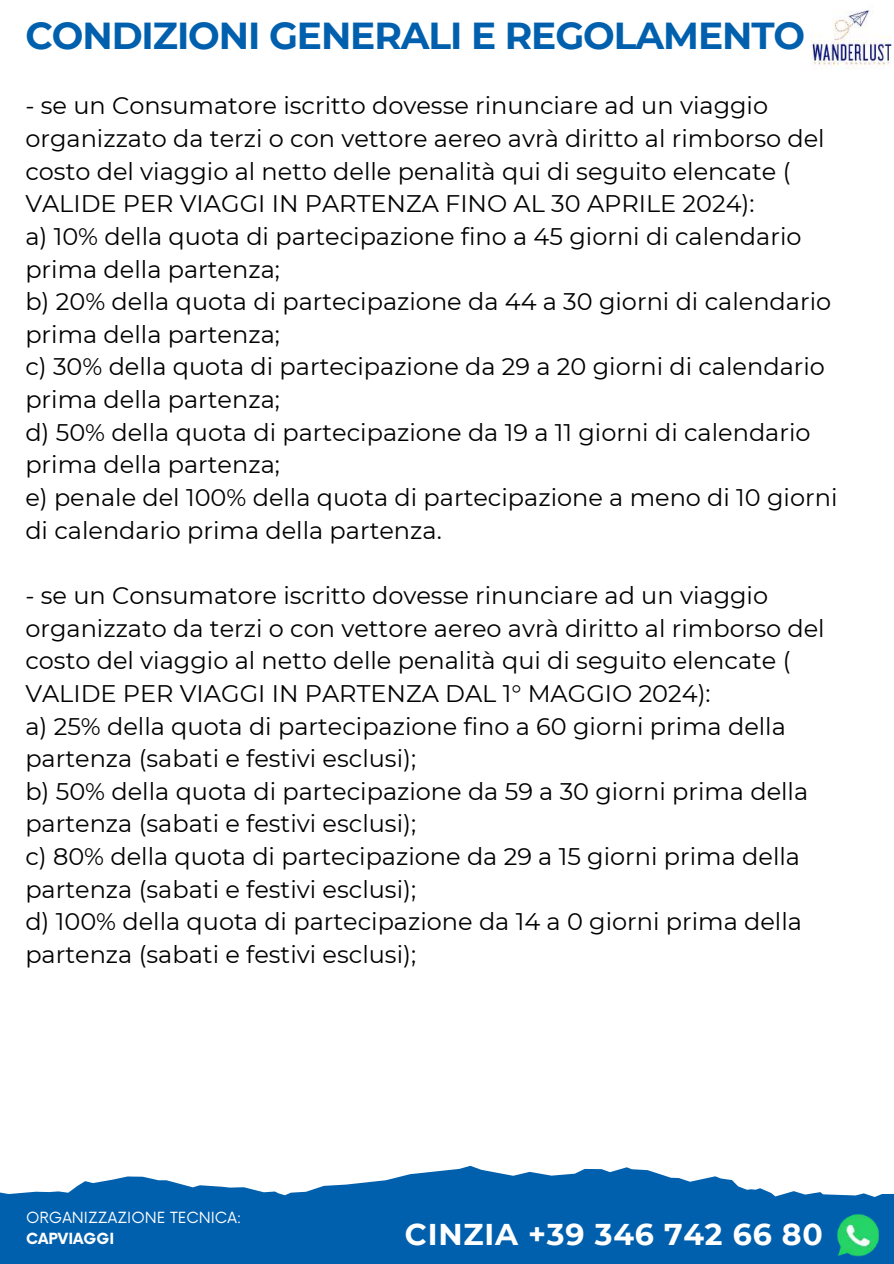
<style>
.page{position:relative;width:894px;height:1264px;background:#fff}
.page>*{position:absolute;margin:0;border:0;box-sizing:border-box;transform-origin:0 0}
.t1{font:700 37.5px "Montserrat";letter-spacing:-.03em;color:#0160ad}
.t2{font:700 30px "Montserrat";letter-spacing:.025em;color:#fff}
.t3{font:24px/32.7px "Montserrat";color:#000}
.t4{font:15px "Now";color:#fff}
.t5{font:700 15px "Now";color:#fff}
</style>
<div class="page">
<svg style="left:0;top:1165px;width:893px;height:98px;fill:#0160ad"></svg>
<img style="left:837px;top:1213px;width:41px;height:42px">
<img style="left:810px;top:10px;width:82px;height:60px">
<h1 class="t1" style="left:25px;top:12px;width:781px">CONDIZIONI GENERALI E REGOLAMENTO</h1>
<p class="t3" style="left:25px;top:89px;width:813px">- se un Consumatore iscritto dovesse rinunciare ad un viaggio organizzato da terzi o con vettore aereo avrà diritto al rimborso del costo del viaggio al netto delle penalità qui di seguito elencate ( VALIDE PER VIAGGI IN PARTENZA FINO AL 30 APRILE 2024):<br>a) 10% della quota di partecipazione fino a 45 giorni di calendario prima della partenza;<br>b) 20% della quota di partecipazione da 44 a 30 giorni di calendario prima della partenza;<br>c) 30% della quota di partecipazione da 29 a 20 giorni di calendario prima della partenza;<br>d) 50% della quota di partecipazione da 19 a 11 giorni di calendario prima della partenza;<br>e) penale del 100% della quota di partecipazione a meno di 10 giorni di calendario prima della partenza.</p>
<p class="t3" style="left:25px;top:579px;width:800px">- se un Consumatore iscritto dovesse rinunciare ad un viaggio organizzato da terzi o con vettore aereo avrà diritto al rimborso del costo del viaggio al netto delle penalità qui di seguito elencate ( VALIDE PER VIAGGI IN PARTENZA DAL 1° MAGGIO 2024):<br>a) 25% della quota di partecipazione fino a 60 giorni prima della partenza (sabati e festivi esclusi);<br>b) 50% della quota di partecipazione da 59 a 30 giorni prima della partenza (sabati e festivi esclusi);<br>c) 80% della quota di partecipazione da 29 a 15 giorni prima della partenza (sabati e festivi esclusi);<br>d) 100% della quota di partecipazione da 14 a 0 giorni prima della partenza (sabati e festivi esclusi);</p>
<p class="t4" style="left:26px;top:1209px;width:217px">ORGANIZZAZIONE TECNICA:</p>
<p class="t5" style="left:26px;top:1229px;width:90px">CAPVIAGGI</p>
<p class="t2" style="left:405px;top:1215px;width:419px">CINZIA +39 346 742 66 80</p>
</div>
